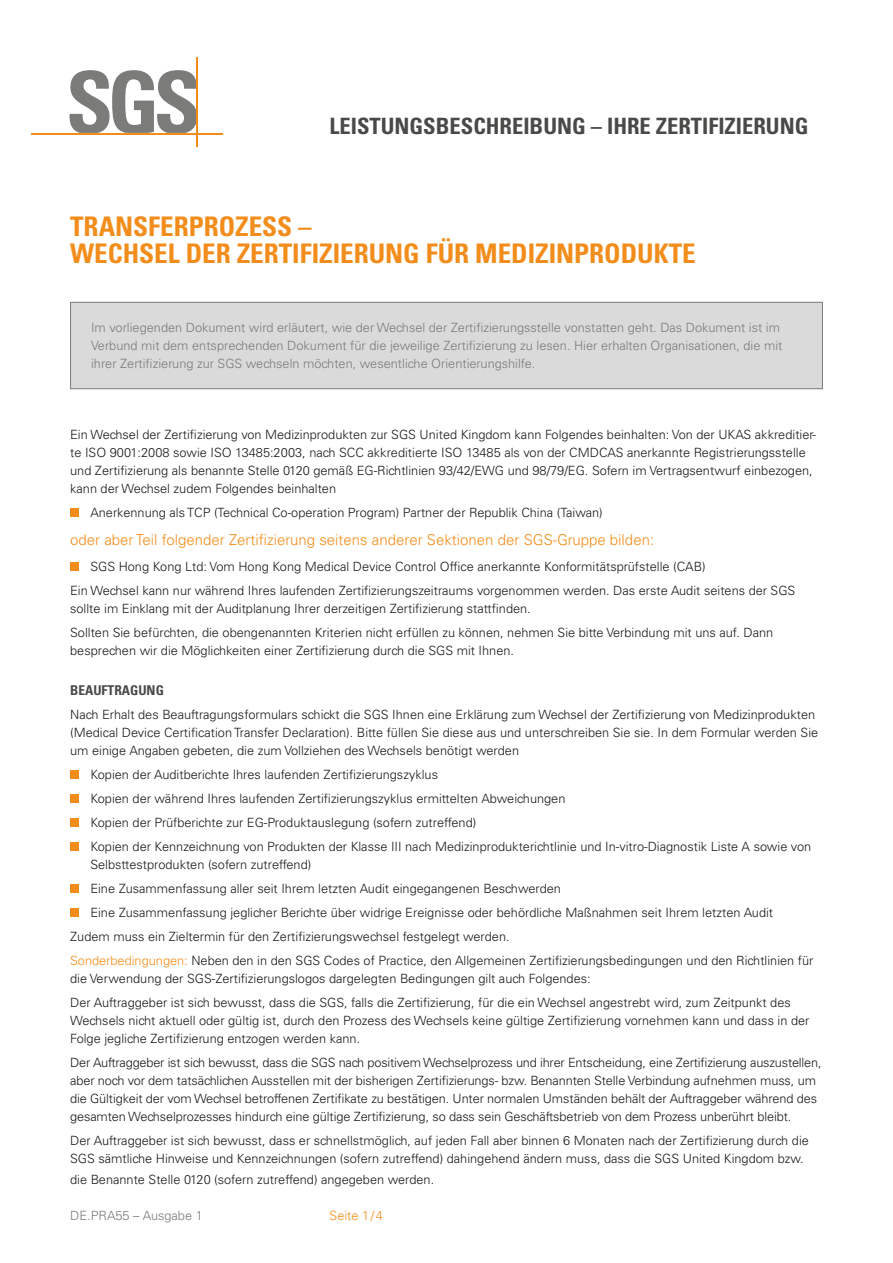
<style>
.page{position:relative;width:893px;height:1263px;background:#fff}
.page>*{position:absolute;margin:0;border:0;box-sizing:border-box;transform-origin:0 0}
.t1{font:700 condensed 27px/27px "Univers LT Std";color:#f28d1b}
.t2{font:700 condensed 22.5px "Univers LT Std";color:#494948}
.t3{font:300 15px "Univers LT Std";color:#f28d1b}
.t4{font:700 condensed 13.5px "Univers LT Std";color:#494948}
.t5{font:300 12.75px/18px "Univers LT Std";color:#1a1a18}
.t6{font:300 12.75px/18px "Univers LT Std";color:#7b7b7a}
.t7{font:300 12.75px "Univers LT Std";color:#f28d1b}
.s1{color:#f28d1b}
</style>
<div class="page">
<svg style="left:69px;top:70px;width:128px;height:63px"></svg>
<hr style="left:31px;top:133px;width:191px;height:1px;background:#f28d1b">
<hr style="left:197px;top:58px;width:1px;height:89px;background:#f28d1b">
<div style="left:70px;top:508px;width:9px;height:9px;background:#f28d1b"></div>
<div style="left:70px;top:562px;width:9px;height:9px;background:#f28d1b"></div>
<div style="left:70px;top:770px;width:9px;height:9px;background:#f28d1b"></div>
<div style="left:70px;top:794px;width:9px;height:9px;background:#f28d1b"></div>
<div style="left:70px;top:818px;width:9px;height:9px;background:#f28d1b"></div>
<div style="left:70px;top:842px;width:9px;height:9px;background:#f28d1b"></div>
<div style="left:70px;top:884px;width:9px;height:9px;background:#f28d1b"></div>
<div style="left:70px;top:908px;width:9px;height:9px;background:#f28d1b"></div>
<div style="left:71px;top:302px;width:751px;height:87px;background:#dadada"></div>
<div style="left:70px;top:302px;width:753px;height:87px;border:1px solid #7b7b7a"></div>
<h2 class="t2" style="left:330px;top:112px;width:480px">LEISTUNGSBESCHREIBUNG – IHRE ZERTIFIZIERUNG</h2>
<h1 class="t1" style="left:70px;top:213px;width:30px">TRANSFER</h1>
<h1 class="t1" style="left:189px;top:213px;width:62px">PROZESS</h1>
<h1 class="t1" style="left:70px;top:213px;width:627px;text-indent:228px">–<br>WECHSEL DER ZERTIFIZIERUNG FÜR MEDIZINPRODUKTE</h1>
<p class="t6" style="left:91px;top:319px;width:693px">Im vorliegenden Dokument wird erläutert, wie der Wechsel der Zertifizierungsstelle vonstatten geht. Das Dokument ist im<br>Verbund mit dem entsprechenden Dokument für die jeweilige Zertifizierung zu lesen. Hier erhalten Organisationen, die mit ihrer Zertifizierung zur SGS wechseln möchten, wesentliche Orientierungshilfe.</p>
<p class="t5" style="left:70px;top:425px;width:747px">Ein Wechsel der Zertifizierung von Medizinprodukten zur SGS United Kingdom kann Folgendes beinhalten: Von der UKAS akkreditier&shy;te ISO 9001:2008 sowie ISO 13485:2003, nach SCC akkreditierte ISO 13485 als von der CMDCAS anerkannte Registrierungsstelle und Zertifizierung als benannte Stelle 0120 gemäß EG-Richtlinien 93/42/EWG und 98/79/EG. Sofern im Vertragsentwurf einbezogen, kann der Wechsel zudem Folgendes beinhalten</p>
<p class="t5" style="left:90px;top:503px;width:514px">Anerkennung als TCP (Technical Co-operation Program) Partner der Republik China (Taiwan)</p>
<p class="t3" style="left:70px;top:531px;width:585px">oder aber Teil folgender Zertifizierung seitens anderer Sektionen der SGS-Gruppe bilden:</p>
<p class="t5" style="left:70px;top:554px;width:727px;line-height:24px;text-indent:20px">SGS Hong Kong Ltd: Vom Hong Kong Medical Device Control Office anerkannte Konformitätsprüfstelle (CAB)<br>Ein Wechsel kann nur während Ihres laufenden Zertifizierungszeitraums vorgenommen werden. Das erste Audit seitens der SGS</p>
<p class="t5" style="left:70px;top:596px;width:705px;line-height:24px">sollte im Einklang mit der Auditplanung Ihrer derzeitigen Zertifizierung stattfinden.<br>Sollten Sie befürchten, die obengenannten Kriterien nicht erfüllen zu können, nehmen Sie bitte Verbindung mit uns auf. Dann</p>
<p class="t5" style="left:70px;top:641px;width:445px">besprechen wir die Möglichkeiten einer Zertifizierung durch die SGS mit Ihnen.</p>
<p class="t4" style="left:70px;top:681px;width:95px">BEAUFTRAGUNG</p>
<p class="t5" style="left:70px;top:706px;width:750px">Nach Erhalt des Beauftragungsformulars schickt die SGS Ihnen eine Erklärung zum Wechsel der Zertifizierung von Medizinprodukten (Medical Device Certification Transfer Declaration). Bitte füllen Sie diese aus und unterschreiben Sie sie. In dem Formular werden Sie um einige Angaben gebeten, die zum Vollziehen des Wechsels benötigt werden</p>
<p class="t5" style="left:90px;top:763px;width:722px;line-height:24px">Kopien der Auditberichte Ihres laufenden Zertifizierungszyklus<br>Kopien der während Ihres laufenden Zertifizierungszyklus ermittelten Abweichungen<br>Kopien der Prüfberichte zur EG-Produktauslegung (sofern zutreffend)<br>Kopien der Kennzeichnung von Produkten der Klasse III nach Medizinprodukterichtlinie und In-vitro-Diagnostik Liste A sowie von</p>
<p class="t5" style="left:90px;top:856px;width:222px">Selbsttestprodukten (sofern zutreffend)</p>
<p class="t5" style="left:90px;top:880px;width:472px">Eine Zusammenfassung aller seit Ihrem letzten Audit eingegangenen Beschwerden</p>
<p class="t5" style="left:90px;top:904px;width:684px">Eine Zusammenfassung jeglicher Berichte über widrige Ereignisse oder behördliche Maßnahmen seit Ihrem letzten Audit</p>
<p class="t5" style="left:70px;top:928px;width:441px">Zudem muss ein Zieltermin für den Zertifizierungswechsel festgelegt werden.</p>
<p class="t5" style="left:70px;top:952px;width:745px"><span class="s1">Sonderbedingungen:</span> Neben den in den SGS Codes of Practice, den Allgemeinen Zertifizierungsbedingungen und den Richtlinien für</p>
<p class="t5" style="left:70px;top:967px;width:722px;line-height:24px">die Verwendung der SGS-Zertifizierungslogos dargelegten Bedingungen gilt auch Folgendes:<br>Der Auftraggeber ist sich bewusst, dass die SGS, falls die Zertifizierung, für die ein Wechsel angestrebt wird, zum Zeitpunkt des</p>
<p class="t5" style="left:70px;top:1012px;width:741px">Wechsels nicht aktuell oder gültig ist, durch den Prozess des Wechsels keine gültige Zertifizierung vornehmen kann und dass in der<br>Folge jegliche Zertifizierung entzogen werden kann.</p>
<p class="t5" style="left:70px;top:1054px;width:753px">Der Auftraggeber ist sich bewusst, dass die SGS nach positivem Wechselprozess und ihrer Entscheidung, eine Zertifizierung auszustellen, aber noch vor dem tatsächlichen Ausstellen mit der bisherigen Zertifizierungs- bzw. Benannten Stelle Verbindung aufnehmen muss, um die Gültigkeit der vom Wechsel betroffenen Zertifikate zu bestätigen. Unter normalen Umständen behält der Auftraggeber während des gesamten Wechselprozesses hindurch eine gültige Zertifizierung, so dass sein Geschäftsbetrieb von dem Prozess unberührt bleibt.</p>
<p class="t5" style="left:70px;top:1132px;width:740px">Der Auftraggeber ist sich bewusst, dass er schnellstmöglich, auf jeden Fall aber binnen 6 Monaten nach der Zertifizierung durch die<br>SGS sämtliche Hinweise und Kennzeichnungen (sofern zutreffend) dahingehend ändern muss, dass die SGS United Kingdom bzw.</p>
<p class="t5" style="left:70px;top:1170px;width:366px">die Benannte Stelle 0120 (sofern zutreffend) angegeben werden.</p>
<p class="t6" style="left:70px;top:1206px;width:134px">DE.PRA55 – Ausgabe 1</p>
<p class="t7" style="left:330px;top:1208px;width:55px">Seite 1/4</p>
</div>
